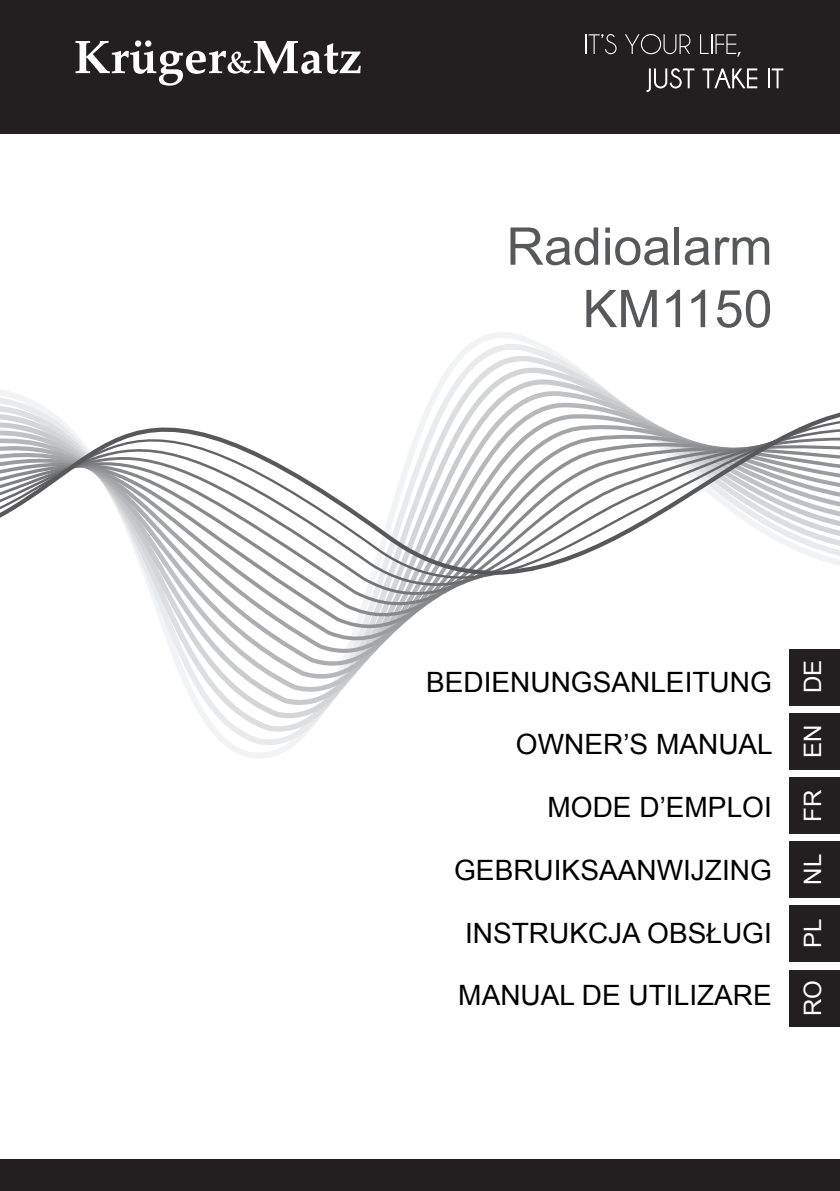
<style>
.page{position:relative;width:840px;height:1191px;background:#fff}
.page>*{position:absolute;margin:0;border:0;box-sizing:border-box;transform-origin:0 0}
.t1{font:52px/62.4px "Arial";color:#57585a;text-align:right}
.t2{font:28px "Arial";color:#000}
.t3{font:24px "Arial";color:#fff}
</style>
<div class="page">
<div style="left:0;top:0;width:839px;height:134px;background:#231f20"></div>
<div style="left:0;top:1159px;width:839px;height:32px;background:#231f20"></div>
<svg style="left:0;top:332px;width:839px;height:342px"></svg>
<svg style="left:75px;top:40px;width:285px;height:46px"></svg>
<svg style="left:585px;top:34px;width:31px;height:20px"></svg>
<svg style="left:625px;top:34px;width:65px;height:20px"></svg>
<svg style="left:700px;top:34px;width:40px;height:23px"></svg>
<svg style="left:646px;top:68px;width:48px;height:24px"></svg>
<svg style="left:702px;top:68px;width:54px;height:20px"></svg>
<hr style="left:767px;top:68px;width:2px;height:20px;background:#fff">
<svg style="left:771px;top:68px;width:11px;height:20px"></svg>
<div style="left:789px;top:969px;width:50px;height:57px;background:#231f20"></div>
<div style="left:789px;top:905px;width:50px;height:57px;background:#231f20"></div>
<div style="left:789px;top:841px;width:50px;height:57px;background:#231f20"></div>
<div style="left:789px;top:777px;width:50px;height:57px;background:#231f20"></div>
<div style="left:789px;top:713px;width:50px;height:56px;background:#231f20"></div>
<div style="left:789px;top:649px;width:50px;height:56px;background:#231f20"></div>
<h1 class="t1" style="left:506px;top:216px;width:267px">Radioalarm<br>KM1150</h1>
<p class="t2" style="left:426px;top:663px;width:347px">BEDIENUNGSANLEITUNG</p>
<p class="t2" style="left:515px;top:726px;width:258px">OWNER’S MANUAL</p>
<p class="t2" style="left:547px;top:789px;width:226px">MODE D’EMPLOI</p>
<p class="t2" style="left:454px;top:851px;width:319px">GEBRUIKSAANWIJZING</p>
<p class="t2" style="left:465px;top:914px;width:308px">INSTRUKCJA OBSŁUGI</p>
<p class="t2" style="left:458px;top:977px;width:315px">MANUAL DE UTILIZARE</p>
<p class="t3" style="left:796px;top:693px;width:35px;rotate:-90deg">DE</p>
<p class="t3" style="left:796px;top:758px;width:35px;rotate:-90deg">EN</p>
<p class="t3" style="left:796px;top:821px;width:33px;rotate:-90deg">FR</p>
<p class="t3" style="left:796px;top:884px;width:32px;rotate:-90deg">NL</p>
<p class="t3" style="left:796px;top:948px;width:31px;rotate:-90deg">PL</p>
<p class="t3" style="left:796px;top:1016px;width:38px;rotate:-90deg">RO</p>
</div>
